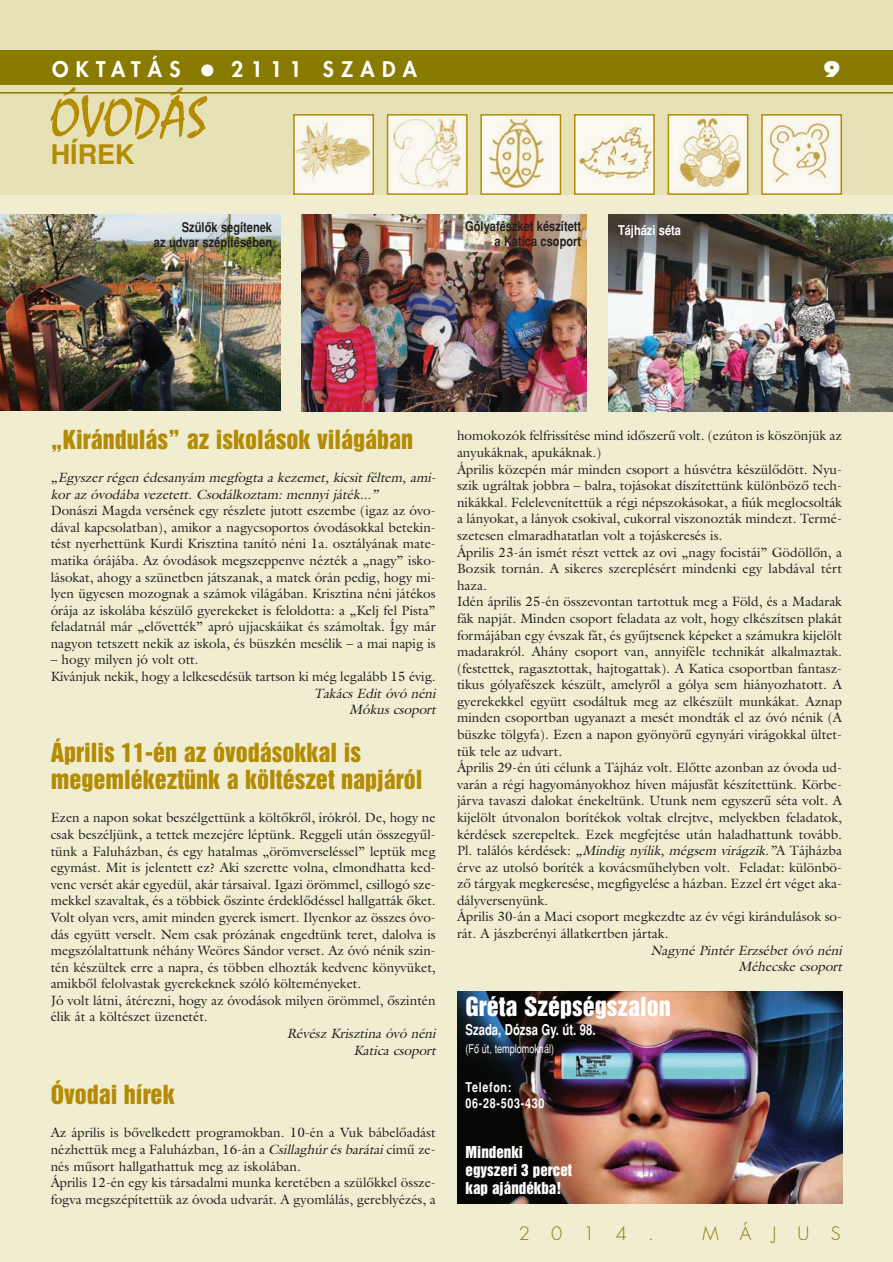
<style>
.page{position:relative;width:893px;height:1262px;background:#fff}
.page>*{position:absolute;margin:0;border:0;box-sizing:border-box;transform-origin:0 0}
.t1{font:54px "Mistral AH";color:#b38c04}
.t2{font:700 27px "H Helvetica";color:#b38c04}
.t3{font:24px/27px "H Helvetica Inserat";color:#b38c04}
.t4{font:24px "H Helvetica Inserat";color:#fff}
.t5{font:800 21px "H Futura";letter-spacing:.345em;color:#fff}
.t6{font:700 21px "H Futura Extra";color:#fff}
.t7{font:300 18px "H Futura";letter-spacing:1.18em;color:#897a00}
.t8{font:15px/18px "H Helvetica Inserat";color:#fff}
.t9{font:700 15px "H Helvetica Narrow";color:#fff;scale:.92 1}
.t10{font:13.5px/16.6px "Galliard AH";color:#231f20}
.t11{font:italic 13.5px/16.6px "Galliard AH";color:#231f20;text-align:right}
.t12{font:700 13.5px/15px "H Helvetica Narrow";color:#231f20;text-align:right}
.t13{font:700 13.5px/16.5px "H Helvetica Narrow";letter-spacing:.055em;color:#fff}
.t14{font:700 13.5px "H Helvetica Narrow";color:#fff}
.t15{font:12px "H Helvetica Narrow";color:#fff;scale:.92 1}
.s1{font-style:italic}
</style>
<div class="page">
<div style="left:0;top:0;width:892px;height:1261px;background:#f0edd1"></div>
<div style="left:0;top:0;width:892px;height:195px;background:#e7e2b5"></div>
<img style="left:764px;top:117px;width:75px;height:75px">
<div style="left:761px;top:114px;width:81px;height:81px;border:2px solid #b38c04"></div>
<img style="left:670px;top:117px;width:75px;height:75px">
<div style="left:667px;top:114px;width:81px;height:81px;border:2px solid #b38c04"></div>
<img style="left:577px;top:117px;width:74px;height:75px">
<div style="left:574px;top:114px;width:80px;height:81px;border:2px solid #b38c04"></div>
<img style="left:483px;top:117px;width:75px;height:75px">
<div style="left:480px;top:114px;width:81px;height:81px;border:2px solid #b38c04"></div>
<img style="left:390px;top:117px;width:74px;height:75px">
<div style="left:387px;top:114px;width:80px;height:81px;border:2px solid #b38c04"></div>
<img style="left:296px;top:117px;width:75px;height:75px">
<div style="left:293px;top:114px;width:81px;height:81px;border:2px solid #b38c04"></div>
<hr style="left:0;top:92px;width:892px;height:2px;background:#897a00">
<div style="left:0;top:50px;width:892px;height:34px;background:#897a00"></div>
<img style="left:457px;top:991px;width:385px;height:212px">
<img style="left:0;top:215px;width:280px;height:196px">
<img style="left:302px;top:215px;width:284px;height:196px">
<img style="left:608px;top:215px;width:284px;height:196px">
<h3 class="t5" style="left:52px;top:59px;width:130px">OKTATÁS</h3>
<h3 class="t5" style="left:231px;top:59px;width:187px">2111 SZADA</h3>
<h3 class="t6" style="left:823px;top:60px;width:19px">9</h3>
<h1 class="t1" style="left:51px;top:97px;width:157px">ÓVODÁS</h1>
<h2 class="t2" style="left:51px;top:143px;width:85px">HÍREK</h2>
<p class="t12" style="left:154px;top:221px;width:120px">Szülôk segítenek<br>az udvar szépítésében</p>
<p class="t12" style="left:465px;top:220px;width:117px">Gólyafészket készített a Katica csoport</p>
<p class="t14" style="left:618px;top:225px;width:65px">Tájházi séta</p>
<h3 class="t3" style="left:51px;top:427px;width:364px">„Kirándulás” az iskolások világában</h3>
<p class="t11" style="left:51px;top:470px;width:389px;text-align:left">„Egyszer régen édesanyám megfogta a kezemet, kicsit féltem, ami&shy;kor az óvodába vezetett. Csodálkoztam: mennyi játék...”</p>
<p class="t10" style="left:51px;top:503px;width:386px;text-align:justify">Donászi Magda versének egy részlete jutott eszembe (igaz az óvo&shy;dával kapcsolatban), amikor a nagycsoportos óvodásokkal betekin&shy;tést nyerhettünk Kurdi Krisztina tanító néni 1a. osztályának mate&shy;matika órájába. Az óvodások megszeppenve nézték a „nagy” isko&shy;lásokat, ahogy a szünetben játszanak, a matek órán pedig, hogy mi&shy;lyen ügyesen mozognak a számok világában. Krisztina néni játékos órája az iskolába készülô gyerekeket is feloldotta: a „Kelj fel Pista” feladatnál már „elôvették” apró ujjacskáikat és számoltak. Így már nagyon tetszett nekik az iskola, és büszkén mesélik – a mai napig is</p>
<p class="t10" style="left:51px;top:653px;width:386px">– hogy milyen jó volt ott.<br>Kívánjuk nekik, hogy a lelkesedésük tartson ki még legalább 15 évig.</p>
<p class="t11" style="left:314px;top:686px;width:126px">Takács Edit óvó néni<br>Mókus csop ort</p>
<h3 class="t3" style="left:51px;top:740px;width:373px">Április 11-én az óvodásokkal is megemlékeztünk a költészet napjáról</h3>
<p class="t10" style="left:51px;top:810px;width:386px">Ezen a napon sokat beszélgettünk a költôkrôl, írókról. De, hogy ne csak beszéljünk, a tettek mezejére léptünk. Reggeli után összegyûl&shy;tünk a Faluházban, és egy hatalmas „örömverseléssel” leptük meg egymást. Mit is jelentett ez? Aki szerette volna, elmondhatta ked&shy;venc versét akár egyedül, akár társaival. Igazi örömmel, csillogó sze&shy;mekkel szavaltak, és a többiek ôszinte érdeklôdéssel hallgatták ôket.<br>Volt olyan vers, amit minden gyerek ismert. Ilyenkor az összes óvo&shy;dás együtt verselt. Nem csak prózának engedtünk teret, dalolva is megszólaltattunk néhány Weöres Sándor verset. Az óvó nénik szin&shy;tén készültek erre a napra, és többen elhozták kedvenc könyvüket, amikbôl felolvastak gyerekeknek szóló költeményeket.<br>Jó volt látni, átérezni, hogy az óvodások milyen örömmel, ôszintén élik át a költészet üzenetét.</p>
<p class="t11" style="left:287px;top:1026px;width:153px">Révész Krisztina óvó néni<br>Katica csop ort</p>
<h3 class="t3" style="left:51px;top:1082px;width:125px">Óvodai hírek</h3>
<p class="t10" style="left:51px;top:1125px;width:386px">Az április is bôvelkedett programokban. 10-én a Vuk bábelôadást nézhettük meg a Faluházban, 16-án a <span class="s1">Csillaghúrésbarátai</span>címû ze&shy;nés mûsort hallgathattuk meg az iskolában.<br>Április 12-én egy kis társadalmi munka keretében a szülôkkel össze&shy;fogva megszépítettük az óvoda udvarát. A gyomlálás, gereblyézés, a</p>
<p class="t10" style="left:457px;top:429px;width:386px">homokozók felfrissítése mind idôszerû volt. (ezúton is köszönjük az anyukáknak, apukáknak.)<br>Április közepén már minden csoport a húsvétra készülôdött. Nyu&shy;szik ugráltak jobbra – balra, tojásokat díszítettünk különbözô tech&shy;nikákkal. Felelevenítettük a régi népszokásokat, a fiúk meglocsolták a lányokat, a lányok csokival, cukorral viszonozták mindezt. Termé&shy;szetesen elmaradhatatlan volt a tojáskeresés is.<br>Április 23-án ismét részt vettek az ovi „nagy focistái” Gödöllôn, a Bozsik tornán. A sikeres szereplésért mindenki egy labdával tért haza.<br>Idén április 25-én összevontan tartottuk meg a Föld, és a Madarak fák napját. Minden csoport feladata az volt, hogy elkészítsen plakát formájában egy évszak fát, és gyûjtsenek képeket a számukra kijelölt madarakról. Ahány csoport van, annyiféle technikát alkalmaztak. (festettek, ragasztottak, hajtogattak). A Katica csoportban fantasz&shy;tikus gólyafészek készült, amelyrôl a gólya sem hiányozhatott. A gyerekekkel együtt csodáltuk meg az elkészült munkákat. Aznap minden csoportban ugyanazt a mesét mondták el az óvó nénik (A büszke tölgyfa). Ezen a napon gyönyörû egynyári virágokkal ültet&shy;tük tele az udvart.<br>Április 29-én úti célunk a Tájház volt. Elôtte azonban az óvoda ud&shy;varán a régi hagyományokhoz híven májusfát készítettünk. Körbe&shy;járva tavaszi dalokat énekeltünk. Utunk nem egyszerû séta volt. A kijelölt útvonalon borítékok voltak elrejtve, melyekben feladatok, kérdések szerepeltek. Ezek megfejtése után haladhattunk tovább.<br>Pl. találós kérdések: <span class="s1">„Mindig nyílik, mégsem virágzik.”</span>A Tájházba érve az utolsó boríték a kovácsmûhelyben volt. Feladat: különbö&shy;zô tárgyak megkeresése, megfigyelése a házban. Ezzel ért véget aka&shy;dályversenyünk.<br>Április 30-án a Maci csoport megkezdte az év végi kirándulások so&shy;rát. A jászberényi állatkertben jártak.</p>
<p class="t11" style="left:650px;top:942px;width:196px">Nagyné Pintér Erzsébet óvó néni<br>Méhecske csop ort</p>
<h3 class="t4" style="left:465px;top:996px;width:207px">Gréta Szépségszalon</h3>
<p class="t9" style="left:465px;top:1023px;width:143px">Szada, Dózsa Gy. út. 98.</p>
<p class="t15" style="left:465px;top:1043px;width:98px">(Fô út, templomoknál)</p>
<p class="t13" style="left:465px;top:1079px;width:81px">Telefon:<br>06-28-503-430</p>
<p class="t8" style="left:465px;top:1143px;width:108px">Mindenki egyszeri 3 percet kap ajándékba!</p>
<h3 class="t7" style="left:518px;top:1224px;width:137px">2014.</h3>
<h3 class="t7" style="left:702px;top:1224px;width:140px">MÁJUS</h3>
</div>
